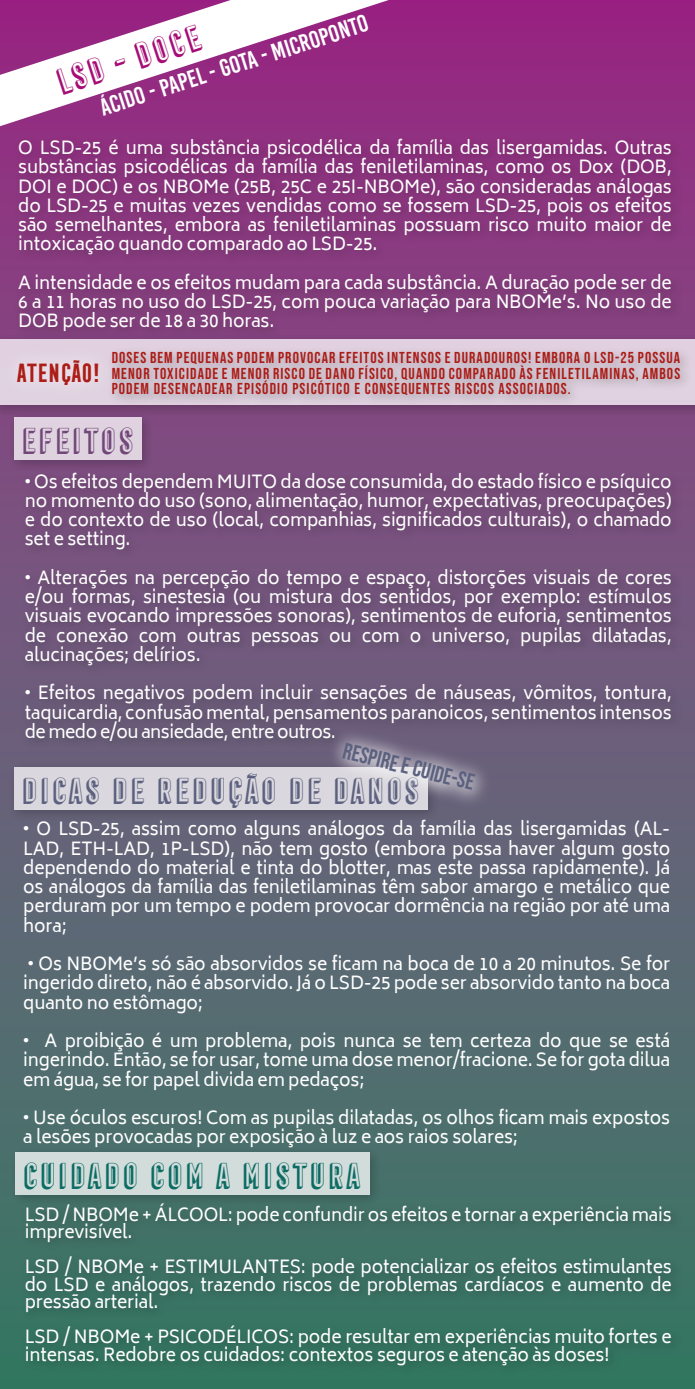
<style>
.page{position:relative;width:695px;height:1389px;background:#fff}
.page>*{position:absolute;margin:0;border:0;box-sizing:border-box;transform-origin:0 0}
.t1{font:31.5px "Frontage Condensed 3 D";color:#5c617f}
.t2{font:31.5px "Frontage Condensed 3 D";color:#0b6c63}
.t3{font:31.5px "Frontage Condensed 3 D";color:#a60c75}
.t4{font:31.5px "Frontage Condensed 3 D";color:#714678}
.t5{font:24.32px "Bebas Kai";color:#fff}
.t6{font:700 23.97px "Frontage Condensed";letter-spacing:-.095em;color:#ab1d16}
.t7{font:22.75px "Bebas Neue";color:#5c617f}
.t8{font:17.5px/19.2px "Biryani";letter-spacing:-.01em;color:#fff;text-align:justify}
.t9{font:15.75px/15.8px "Bebas Neue";letter-spacing:.07em;color:#ab1d16;text-align:justify}
</style>
<div class="page">
<div style="left:0;top:0;width:694px;height:1389px;background:linear-gradient(to bottom,#9d2d88,#398067)"></div>
<div style="left:13px;top:134px;width:670px;height:210px;background:#86377b"></div>
<div style="left:20px;top:467px;width:663px;height:286px;background:#705479"></div>
<div style="left:20px;top:1198px;width:663px;height:179px;background:#397061"></div>
<svg style="left:0;top:0;width:388px;height:126px;fill:#962d81"></svg>
<div style="left:9px;top:1146px;width:373px;height:62px;background:#426d66"></div>
<div style="left:15px;top:1152px;width:354px;height:43px;background:#d2dcdb"></div>
<div style="left:8px;top:761px;width:433px;height:62px;background:#635e75"></div>
<div style="left:14px;top:767px;width:413px;height:43px;background:#dad8de"></div>
<div style="left:8px;top:412px;width:147px;height:61px;background:#000;opacity:.26"></div>
<div style="left:14px;top:417px;width:127px;height:43px;background:#dfd3e0"></div>
<svg style="left:320px;top:720px;width:176px;height:92px"></svg>
<div style="left:0;top:334px;width:694px;height:85px;background:#000;opacity:.26"></div>
<div style="left:0;top:339px;width:694px;height:66px;background:#e1d2e0"></div>
<div style="left:107px;top:346px;width:585px;height:61px;background:#000;opacity:.26"></div>
<h2 class="t5" style="left:97px;top:96px;width:282px;rotate:-18deg">ácido - papel - gota - microponto</h2>
<h1 class="t3" style="left:51px;top:65px;width:153px;rotate:-18deg">LSD - DOCE</h1>
<p class="t8" style="left:18px;top:138px;width:655px">O LSD-25 é uma substância psicodélica da família das lisergamidas. Outras substâncias psicodélicas da família das feniletilaminas, como os Dox (DOB, DOI e DOC) e os NBOMe (25B, 25C e 25I-NBOMe), são consideradas análogas do LSD-25 e muitas vezes vendidas como se fossem LSD-25, pois os efeitos são semelhantes, embora as feniletilaminas possuam risco muito maior de intoxicação quando comparado ao LSD-25.</p>
<p class="t8" style="left:18px;top:273px;width:655px">A intensidade e os efeitos mudam para cada substância. A duração pode ser de 6 a 11 horas no uso do LSD-25, com pouca variação para NBOMe’s. No uso de DOB pode ser de 18 a 30 horas.</p>
<h3 class="t6" style="left:15px;top:359px;width:87px">ATENÇÃO!</h3>
<p class="t9" style="left:112px;top:349px;width:570px">DOSES BEM PEQUENAS PODEM PROVOCAR EFEITOS INTENSOS E DURADOUROS! EMBORA O LSD-25 POSSUA MENOR TOXICIDADE E MENOR RISCO DE DANO FÍSICO, QUANDO COMPARADO ÀS FENILETILAMINAS, AMBOS PODEM DESENCADEAR EPISÓDIO PSICÓTICO E CONSEQUENTES RISCOS ASSOCIADOS.</p>
<h1 class="t4" style="left:20px;top:422px;width:116px">EFEITOS</h1>
<p class="t8" style="left:25px;top:472px;width:648px">• Os efeitos dependem MUITO da dose consumida, do estado físico e psíquico no momento do uso (sono, alimentação, humor, expectativas, preocupações) e do contexto de uso (local, companhias, significados culturais), o chamado set e setting.</p>
<p class="t8" style="left:25px;top:568px;width:648px">• Alterações na percepção do tempo e espaço, distorções visuais de cores e/ou formas, sinestesia (ou mistura dos sentidos, por exemplo: estímulos visuais evocando impressões sonoras), sentimentos de euforia, sentimentos de conexão com outras pessoas ou com o universo, pupilas dilatadas, alucinações; delírios.</p>
<p class="t8" style="left:25px;top:684px;width:648px">• Efeitos negativos podem incluir sensações de náuseas, vômitos, tontura, taquicardia, confusão mental, pensamentos paranoicos, sentimentos intensos de medo e/ou ansiedade, entre outros.</p>
<h3 class="t7" style="left:346px;top:738px;width:136px;rotate:14deg">RESPIRE E CUIDE-SE</h3>
<h1 class="t1" style="left:20px;top:772px;width:402px">DICAS DE REDUÇÃO DE DANOS</h1>
<p class="t8" style="left:23px;top:820px;width:648px">• O LSD-25, assim como alguns análogos da família das lisergamidas (AL-LAD, ETH-LAD, 1P-LSD), não tem gosto (embora possa haver algum gosto dependendo do material e tinta do blotter, mas este passa rapidamente). Já os análogos da família das feniletilaminas têm sabor amargo e metálico que perduram por um tempo e podem provocar dormência na região por até uma hora;</p>
<p class="t8" style="left:23px;top:955px;width:648px">• Os NBOMe’s só são absorvidos se ficam na boca de 10 a 20 minutos. Se for ingerido direto, não é absorvido. Já o LSD-25 pode ser absorvido tanto na boca quanto no estômago;</p>
<p class="t8" style="left:23px;top:1032px;width:648px">• A proibição é um problema, pois nunca se tem certeza do que se está ingerindo. Então, se for usar, tome uma dose menor/fracione. Se for gota dilua em água, se for papel divida em pedaços;</p>
<p class="t8" style="left:23px;top:1109px;width:648px">• Use óculos escuros! Com as pupilas dilatadas, os olhos ficam mais expostos a lesões provocadas por exposição à luz e aos raios solares;</p>
<h1 class="t2" style="left:22px;top:1157px;width:341px">CUIDADO COM A MISTURA</h1>
<p class="t8" style="left:25px;top:1206px;width:648px;line-height:17.5px">LSD / NBOMe + ÁLCOOL: pode confundir os efeitos e tornar a experiência mais imprevisível.</p>
<p class="t8" style="left:25px;top:1258px;width:648px;line-height:17.5px">LSD / NBOMe + ESTIMULANTES: pode potencializar os efeitos estimulantes do LSD e análogos, trazendo riscos de problemas cardíacos e aumento de pressão arterial.</p>
<p class="t8" style="left:25px;top:1328px;width:648px;line-height:17.5px">LSD / NBOMe + PSICODÉLICOS: pode resultar em experiências muito fortes e intensas. Redobre os cuidados: contextos seguros e atenção às doses!</p>
</div>
